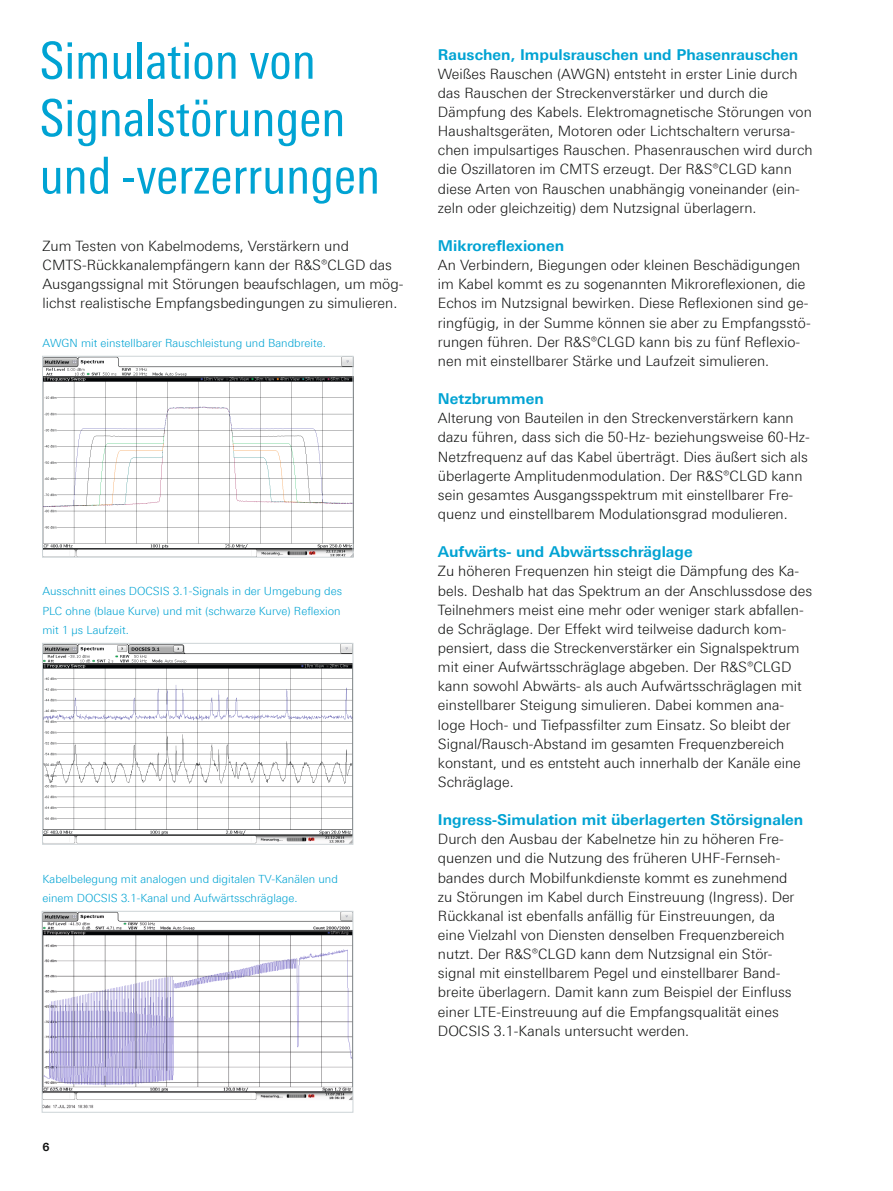
<style>
.page{position:relative;width:893px;height:1191px;background:#fff}
.page>*{position:absolute;margin:0;border:0;box-sizing:border-box;transform-origin:0 0}
.t1{font:51px/57.4px "Linotype Univers 420 Cn";color:#00a3d3}
.t2{font:700 15px "Linotype Univers 630";color:#00a3d3}
.t3{font:300 14.25px/19.2px "Linotype Univers 330";color:#131413}
.t4{font:300 11.25px/19.2px "Linotype Univers 330";color:#00a3d3}
.t5{font:700 11.25px "Linotype Univers 630";color:#131413}
</style>
<div class="page">
<img style="left:44px;top:913px;width:307px;height:196px">
<div style="left:42px;top:911px;width:311px;height:201px;border:1px solid #cdd4d7"></div>
<img style="left:44px;top:358px;width:307px;height:197px">
<div style="left:42px;top:356px;width:311px;height:201px;border:1px solid #cdd4d7"></div>
<img style="left:44px;top:645px;width:307px;height:197px">
<div style="left:42px;top:643px;width:311px;height:201px;border:1px solid #cdd4d7"></div>
<h1 class="t1" style="left:40px;top:32px;width:342px">Simulation von<br>Signalstörungen und -verzerrungen</h1>
<p class="t3" style="left:43px;top:236px;width:362px">Zum Testen von Kabelmodems, Verstärkern und CMTS-Rückkanalempfängern kann der R&amp;S®CLGD das Ausgangssignal mit Störungen beaufschlagen, um mög&shy;lichst realistische Empfangsbedingungen zu simulieren.</p>
<p class="t4" style="left:43px;top:333px;width:285px">AWGN mit einstellbarer Rauschleistung und Bandbreite.</p>
<p class="t4" style="left:43px;top:582px;width:301px">Ausschnitt eines DOCSIS 3.1-Signals in der Umgebung des<br>PLC ohne (blaue Kurve) und mit (schwarze Kurve) Reflexion mit 1 μs Laufzeit.</p>
<p class="t4" style="left:43px;top:869px;width:297px">Kabelbelegung mit analogen und digitalen TV-Kanälen und einem DOCSIS 3.1-Kanal und Aufwärtsschräglage.</p>
<p class="t2" style="left:438px;top:45px;width:362px">Rauschen, Impulsrauschen und Phasenrauschen</p>
<p class="t3" style="left:438px;top:64px;width:376px">Weißes Rauschen (AWGN) entsteht in erster Linie durch das Rauschen der Streckenverstärker und durch die Dämpfung des Kabels. Elektromagnetische Störungen von Haushaltsgeräten, Motoren oder Lichtschaltern verursa&shy;chen impulsartiges Rauschen. Phasenrauschen wird durch die Oszillatoren im CMTS erzeugt. Der R&amp;S®CLGD kann diese Arten von Rauschen unabhängig voneinander (ein&shy;zeln oder gleichzeitig) dem Nutzsignal überlagern.</p>
<p class="t2" style="left:438px;top:237px;width:128px">Mikroreflexionen</p>
<p class="t3" style="left:438px;top:255px;width:374px">An Verbindern, Biegungen oder kleinen Beschädigungen im Kabel kommt es zu sogenannten Mikroreflexionen, die Echos im Nutzsignal bewirken. Diese Reflexionen sind ge&shy;ringfügig, in der Summe können sie aber zu Empfangsstö&shy;rungen führen. Der R&amp;S®CLGD kann bis zu fünf Reflexio&shy;nen mit einstellbarer Stärke und Laufzeit simulieren.</p>
<p class="t2" style="left:438px;top:390px;width:107px">Netzbrummen</p>
<p class="t3" style="left:438px;top:408px;width:373px">Alterung von Bauteilen in den Streckenverstärkern kann dazu führen, dass sich die 50-Hz- beziehungsweise 60-Hz-Netzfrequenz auf das Kabel überträgt. Dies äußert sich als überlagerte Amplitudenmodulation. Der R&amp;S®CLGD kann sein gesamtes Ausgangsspektrum mit einstellbarer Fre&shy;quenz und einstellbarem Modulationsgrad modulieren.</p>
<p class="t2" style="left:438px;top:543px;width:256px">Aufwärts- und Abwärtsschräglage</p>
<p class="t3" style="left:438px;top:561px;width:376px">Zu höheren Frequenzen hin steigt die Dämpfung des Ka&shy;bels. Deshalb hat das Spektrum an der Anschlussdose des Teilnehmers meist eine mehr oder weniger stark abfallen&shy;de Schräglage. Der Effekt wird teilweise dadurch kom&shy;pensiert, dass die Streckenverstärker ein Signalspektrum mit einer Aufwärtsschräglage abgeben. Der R&amp;S®CLGD kann sowohl Abwärts- als auch Aufwärtsschräglagen mit einstellbarer Steigung simulieren. Dabei kommen ana&shy;loge Hoch- und Tiefpassfilter zum Einsatz. So bleibt der Signal/Rausch-Abstand im gesamten Frequenzbereich konstant, und es entsteht auch innerhalb der Kanäle eine Schräglage.</p>
<p class="t2" style="left:438px;top:811px;width:367px">Ingress-Simulation mit überlagerten Störsignalen</p>
<p class="t3" style="left:438px;top:829px;width:358px">Durch den Ausbau der Kabelnetze hin zu höheren Fre&shy;quenzen und die Nutzung des früheren UHF-Fernseh&shy;bandes durch Mobilfunkdienste kommt es zunehmend zu Störungen im Kabel durch Einstreuung (Ingress). Der Rückkanal ist ebenfalls anfällig für Einstreuungen, da eine Vielzahl von Diensten denselben Frequenzbereich nutzt. Der R&amp;S®CLGD kann dem Nutzsignal ein Stör&shy;signal mit einstellbarem Pegel und einstellbarer Band&shy;breite überlagern. Damit kann zum Beispiel der Einfluss einer LTE-Einstreuung auf die Empfangsqualität eines DOCSIS 3.1-Kanals untersucht werden.</p>
<p class="t5" style="left:43px;top:1139px;width:9px">6</p>
</div>
